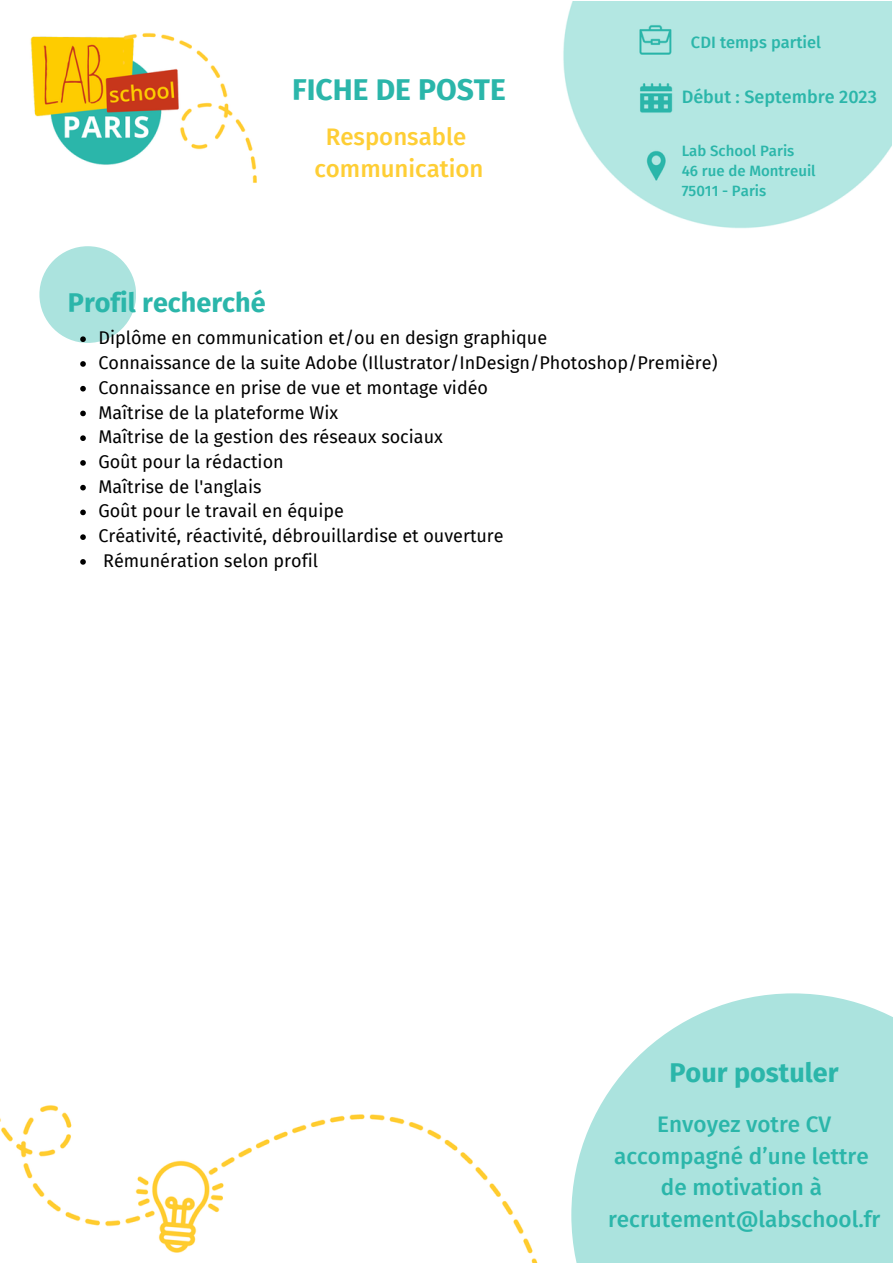
<style>
.page{position:relative;width:893px;height:1264px;background:#fff}
.page>*{position:absolute;margin:0;border:0;box-sizing:border-box;transform-origin:0 0}
.t1{font:700 30px "Fira Sans";color:#2bb6aa}
.t2{font:700 27px "Fira Sans";color:#2bb6aa}
.t3{font:500 24px "Fira Sans";color:#fece35}
.t4{font:500 22.5px/31.5px "Fira Sans";color:#2bb6aa;text-align:center}
.t5{font:18px "Fira Sans";color:#000}
.t6{font:500 18px "Fira Sans";color:#2bb6aa}
.t7{font:500 16.5px "Fira Sans";color:#2bb6aa}
.t8{font:500 15px "Fira Sans";color:#2bb6aa}
</style>
<div class="page">
<img style="left:0;top:1px;width:891px;height:1261px">
<div style="left:571px;top:993px;width:321px;height:269px;background:#abe3de"></div>
<div style="left:39px;top:246px;width:97px;height:97px;background:#abe3de;border-radius:50%"></div>
<svg style="left:80px;top:336px;width:6px;height:6px"></svg>
<svg style="left:80px;top:361px;width:6px;height:6px"></svg>
<svg style="left:80px;top:386px;width:6px;height:5px"></svg>
<svg style="left:80px;top:410px;width:6px;height:6px"></svg>
<svg style="left:80px;top:435px;width:6px;height:6px"></svg>
<svg style="left:80px;top:460px;width:6px;height:6px"></svg>
<svg style="left:80px;top:485px;width:6px;height:5px"></svg>
<svg style="left:80px;top:509px;width:6px;height:6px"></svg>
<svg style="left:80px;top:534px;width:6px;height:6px"></svg>
<svg style="left:80px;top:559px;width:6px;height:5px"></svg>
<p class="t1" style="left:292px;top:72px;width:215px">FICHE DE POSTE</p>
<p class="t3" style="left:326px;top:122px;width:142px">Responsable</p>
<p class="t3" style="left:314px;top:155px;width:170px">communication</p>
<p class="t7" style="left:691px;top:32px;width:132px">CDI temps partiel</p>
<p class="t6" style="left:681px;top:86px;width:197px">Début : Septembre 2023</p>
<p class="t8" style="left:681px;top:141px;width:114px">Lab School Paris</p>
<p class="t8" style="left:681px;top:162px;width:135px">46 rue de Montreuil</p>
<p class="t8" style="left:681px;top:182px;width:86px">75011 - Paris</p>
<p class="t2" style="left:68px;top:286px;width:199px">Profil recherché</p>
<p class="t5" style="left:98px;top:327px;width:450px">Diplôme en communication et/ou en design graphique</p>
<p class="t5" style="left:98px;top:352px;width:620px">Connaissance de la suite Adobe (Illustrator/InDesign/Photoshop/Première)</p>
<p class="t5" style="left:98px;top:377px;width:391px">Connaissance en prise de vue et montage vidéo</p>
<p class="t5" style="left:98px;top:401px;width:241px">Maîtrise de la plateforme Wix</p>
<p class="t5" style="left:98px;top:426px;width:346px">Maîtrise de la gestion des réseaux sociaux</p>
<p class="t5" style="left:98px;top:451px;width:187px">Goût pour la rédaction</p>
<p class="t5" style="left:98px;top:476px;width:165px">Maîtrise de l'anglais</p>
<p class="t5" style="left:98px;top:500px;width:247px">Goût pour le travail en équipe</p>
<p class="t5" style="left:98px;top:525px;width:407px">Créativité, réactivité, débrouillardise et ouverture</p>
<p class="t5" style="left:103px;top:550px;width:216px">Rémunération selon profil</p>
<p class="t2" style="left:669px;top:1056px;width:171px">Pour postuler</p>
<p class="t4" style="left:614px;top:1108px;width:256px">Envoyez votre CV accompagné d’une lettre</p>
<p class="t4" style="left:661px;top:1171px;width:162px">de motivation à</p>
<p class="t4" style="left:608px;top:1203px;width:274px">recrutement@labschool.fr</p>
</div>
